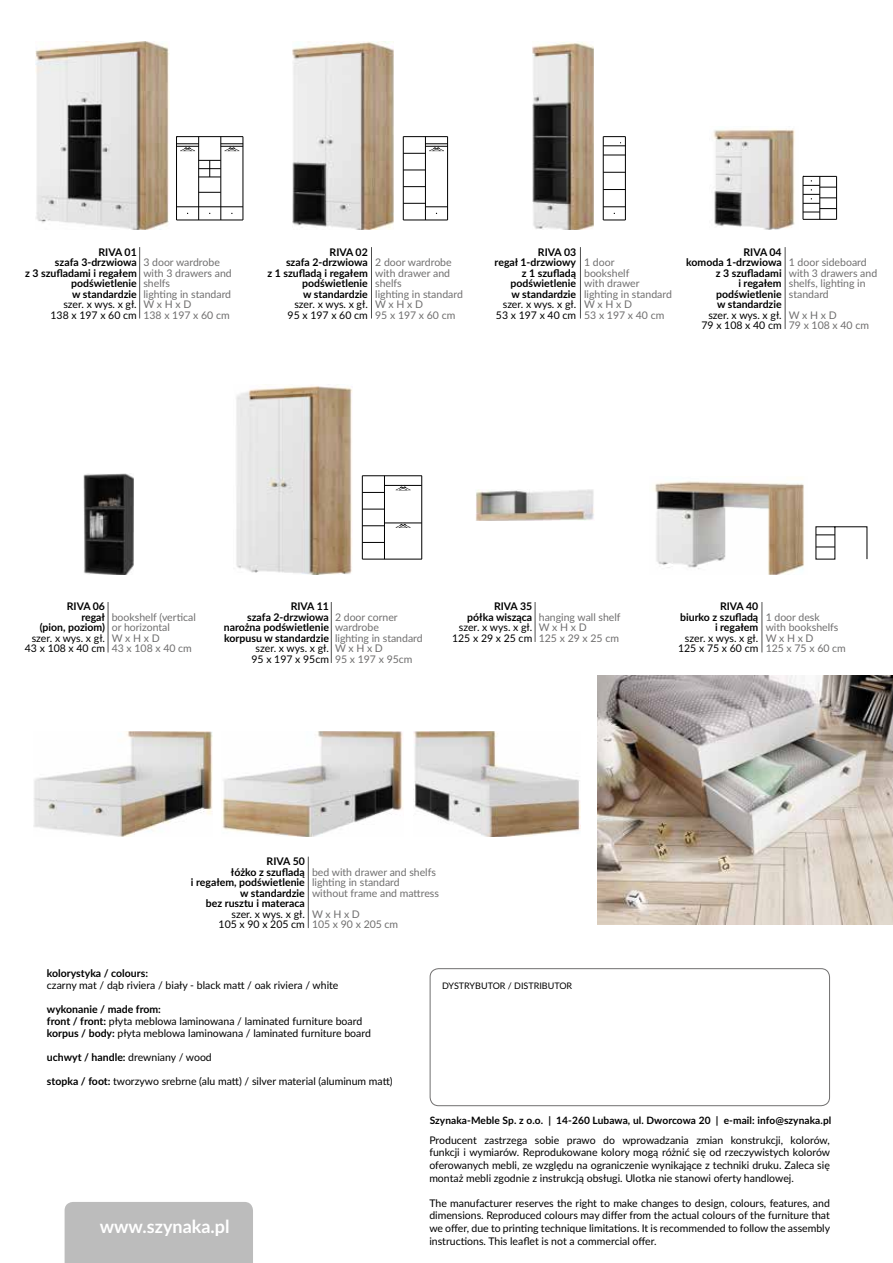
<style>
.page{position:relative;width:893px;height:1263px;background:#fff}
.page>*{position:absolute;margin:0;border:0;box-sizing:border-box;transform-origin:0 0}
.t1{font:700 18px "Lato";color:#fff}
.t2{font:10.5px/10.5px "Lato";color:#000;text-align:right}
.t3{font:10.5px/10.5px "Lato";color:#706f6f}
.t4{font:700 10.5px/10.5px "Lato";color:#000;text-align:right}
.t5{font:700 10.2px "Lato";letter-spacing:.01em;color:#000}
.t6{font:9px "Lato";color:#000}
.s1{font-weight:700}
.s2{font-weight:400}
</style>
<div class="page">
<div style="left:65px;top:1202px;width:188px;height:61px;background:#bcbcbc"></div>
<div style="left:430px;top:968px;width:400px;height:138px;border:1px solid #706f6f;border-radius:9px"></div>
<img style="left:83px;top:473px;width:51px;height:101px">
<img style="left:292px;top:42px;width:102px;height:188px">
<img style="left:532px;top:42px;width:61px;height:188px">
<img style="left:713px;top:129px;width:82px;height:100px">
<img style="left:236px;top:384px;width:117px;height:190px">
<img style="left:653px;top:481px;width:151px;height:93px">
<img style="left:414px;top:731px;width:166px;height:105px">
<img style="left:221px;top:731px;width:182px;height:105px">
<img style="left:33px;top:731px;width:179px;height:105px">
<img style="left:35px;top:41px;width:134px;height:189px">
<img style="left:476px;top:489px;width:118px;height:32px">
<hr style="left:176px;top:137px;width:1px;height:83px;background:#000">
<hr style="left:177px;top:220px;width:66px;height:1px;background:#000">
<hr style="left:243px;top:137px;width:1px;height:83px;background:#000">
<hr style="left:177px;top:136px;width:66px;height:1px;background:#000">
<hr style="left:177px;top:207px;width:66px;height:1px;background:#000">
<svg style="left:199px;top:192px;width:22px;height:1px"></svg>
<svg style="left:177px;top:144px;width:21px;height:7px"></svg>
<svg style="left:222px;top:144px;width:21px;height:7px"></svg>
<hr style="left:198px;top:137px;width:1px;height:83px;background:#000">
<hr style="left:221px;top:137px;width:1px;height:83px;background:#000">
<svg style="left:199px;top:160px;width:22px;height:18px"></svg>
<hr style="left:362px;top:559px;width:60px;height:1px;background:#000">
<hr style="left:421px;top:476px;width:1px;height:83px;background:#000">
<hr style="left:362px;top:475px;width:60px;height:1px;background:#000">
<svg style="left:363px;top:542px;width:21px;height:1px"></svg>
<svg style="left:363px;top:525px;width:21px;height:1px"></svg>
<svg style="left:363px;top:509px;width:21px;height:1px"></svg>
<svg style="left:363px;top:492px;width:21px;height:1px"></svg>
<svg style="left:396px;top:486px;width:15px;height:4px"></svg>
<hr style="left:384px;top:485px;width:38px;height:1px;background:#000">
<svg style="left:396px;top:522px;width:15px;height:6px"></svg>
<hr style="left:384px;top:523px;width:38px;height:1px;background:#000">
<hr style="left:362px;top:476px;width:1px;height:83px;background:#000">
<hr style="left:384px;top:476px;width:1px;height:83px;background:#000">
<hr style="left:403px;top:220px;width:45px;height:1px;background:#000">
<hr style="left:447px;top:137px;width:1px;height:83px;background:#000">
<hr style="left:403px;top:136px;width:45px;height:1px;background:#000">
<svg style="left:404px;top:186px;width:21px;height:1px"></svg>
<svg style="left:404px;top:170px;width:21px;height:1px"></svg>
<svg style="left:404px;top:144px;width:44px;height:10px"></svg>
<hr style="left:403px;top:137px;width:1px;height:83px;background:#000">
<hr style="left:425px;top:137px;width:1px;height:83px;background:#000">
<svg style="left:403px;top:203px;width:45px;height:11px"></svg>
<svg style="left:603px;top:220px;width:22px;height:1px"></svg>
<hr style="left:625px;top:137px;width:1px;height:83px;background:#000">
<svg style="left:603px;top:136px;width:22px;height:11px"></svg>
<svg style="left:604px;top:189px;width:21px;height:1px"></svg>
<svg style="left:604px;top:172px;width:21px;height:1px"></svg>
<svg style="left:604px;top:155px;width:21px;height:1px"></svg>
<hr style="left:603px;top:137px;width:1px;height:83px;background:#000">
<svg style="left:603px;top:207px;width:22px;height:7px"></svg>
<hr style="left:803px;top:176px;width:1px;height:43px;background:#000">
<hr style="left:803px;top:219px;width:34px;height:1px;background:#000">
<hr style="left:836px;top:176px;width:1px;height:43px;background:#000">
<svg style="left:803px;top:176px;width:33px;height:37px"></svg>
<hr style="left:819px;top:176px;width:1px;height:43px;background:#000">
<svg style="left:815px;top:526px;width:52px;height:33px"></svg>
<hr style="left:139px;top:247px;width:1px;height:72px;background:#000">
<hr style="left:108px;top:602px;width:1px;height:50px;background:#000">
<hr style="left:308px;top:857px;width:1px;height:71px;background:#000">
<hr style="left:331px;top:602px;width:1px;height:61px;background:#000">
<hr style="left:535px;top:602px;width:1px;height:40px;background:#000">
<hr style="left:761px;top:602px;width:1px;height:50px;background:#000">
<hr style="left:371px;top:247px;width:1px;height:72px;background:#000">
<hr style="left:580px;top:247px;width:1px;height:72px;background:#000">
<hr style="left:785px;top:247px;width:1px;height:82px;background:#000">
<img style="left:598px;top:675px;width:295px;height:250px">
<p class="t4" style="left:25px;top:246px;width:113px">RIVA 01<br>szafa 3-drzwiowa<br>z 3 szufladami i regałem podświetlenie<br>w standardzie</p>
<p class="t2" style="left:51px;top:299px;width:88px">szer. x wys. x gł.<br>138 x 197 x 60 cm</p>
<p class="t3" style="left:143px;top:257px;width:90px">3 door wardrobe with 3 drawers and shelfs<br>lighting in standard<br>W x H x D<br>138 x 197 x 60 cm</p>
<p class="t4" style="left:268px;top:246px;width:102px">RIVA 02<br>szafa 2-drzwiowa<br>z 1 szufladą i regałem podświetlenie<br>w standardzie</p>
<p class="t2" style="left:288px;top:299px;width:82px">szer. x wys. x gł.<br>95 x 197 x 60 cm</p>
<p class="t4" style="left:495px;top:246px;width:83px">RIVA 03<br>regał 1-drzwiowy z 1 szufladą podświetlenie<br>w standardzie</p>
<p class="t2" style="left:496px;top:299px;width:82px">szer. x wys. x gł.<br>53 x 197 x 40 cm</p>
<p class="t4" style="left:686px;top:246px;width:97px">RIVA 04<br>komoda 1-drzwiowa z 3 szufladami<br>i regałem podświetlenie<br>w standardzie</p>
<p class="t2" style="left:701px;top:309px;width:82px">szer. x wys. x gł.<br>79 x 108 x 40 cm</p>
<p class="t3" style="left:375px;top:257px;width:89px">2 door wardrobe with drawer and shelfs<br>lighting in standard<br>W x H x D<br>95 x 197 x 60 cm</p>
<p class="t3" style="left:584px;top:257px;width:89px">1 door<br>bookshelf<br>with drawer lighting in standard<br>W x H x D<br>53 x 197 x 40 cm</p>
<p class="t3" style="left:789px;top:257px;width:90px">1 door sideboard with 3 drawers and shelfs, lighting in standard</p>
<p class="t3" style="left:789px;top:309px;width:82px">W x H x D<br>79 x 108 x 40 cm</p>
<p class="t4" style="left:40px;top:601px;width:67px">RIVA 06<br>regał<br>(pion, poziom)</p>
<p class="t2" style="left:25px;top:632px;width:82px">szer. x wys. x gł.<br>43 x 108 x 40 cm</p>
<p class="t3" style="left:112px;top:611px;width:86px">bookshelf (vertical or horizontal<br>W x H x D<br>43 x 108 x 40 cm</p>
<p class="t4" style="left:467px;top:601px;width:66px">RIVA 35 półka wisząca</p>
<p class="t2" style="left:452px;top:622px;width:82px">szer. x wys. x gł.<br>125 x 29 x 25 cm</p>
<p class="t4" style="left:680px;top:601px;width:80px">RIVA 40<br>biurko z szufladą i regałem</p>
<p class="t2" style="left:678px;top:632px;width:82px">szer. x wys. x gł.<br>125 x 75 x 60 cm</p>
<p class="t4" style="left:224px;top:601px;width:107px">RIVA 11<br>szafa 2-drzwiowa narożna podświetlenie korpusu w standardzie</p>
<p class="t2" style="left:251px;top:643px;width:79px;text-align:center">szer. x wys. x gł.<br>95 x 197 x 95cm</p>
<p class="t3" style="left:335px;top:611px;width:89px">2 door corner wardrobe<br>lighting in standard<br>W x H x D<br>95 x 197 x 95cm</p>
<p class="t3" style="left:539px;top:611px;width:83px">hanging wall shelf<br>W x H x D<br>125 x 29 x 25 cm</p>
<p class="t3" style="left:766px;top:611px;width:82px">1 door desk<br>with bookshelfs<br>W x H x D<br>125 x 75 x 60 cm</p>
<p class="t4" style="left:191px;top:855px;width:115px">RIVA 50<br>łóżko z szufladą<br>i regałem, podświetlenie w standardzie<br>bez rusztu i materaca</p>
<p class="t2" style="left:219px;top:908px;width:88px">szer. x wys. x gł.<br>105 x 90 x 205 cm</p>
<p class="t3" style="left:312px;top:866px;width:129px">bed with drawer and shelfs lighting in standard<br>without frame and mattress</p>
<p class="t3" style="left:312px;top:908px;width:88px">W x H x D<br>105 x 90 x 205 cm</p>
<p class="t4" style="left:47px;top:967px;width:103px">kolorystyka / colours:</p>
<p class="t2" style="left:47px;top:979px;width:293px">czarny mat / dąb riviera / biały - black matt / oak riviera / white</p>
<p class="t2" style="left:47px;top:1002px;width:325px;line-height:12px;text-align:left"><span class="s1">wykonanie / made from:<br>front / front:</span> płyta meblowa laminowana / laminated furniture board <span class="s1">korpus / body:</span> płyta meblowa laminowana / laminated furniture board</p>
<p class="t4" style="left:47px;top:1051px;width:166px">uchwyt / handle: <span class="s2">drewniany / wood</span></p>
<p class="t2" style="left:47px;top:1075px;width:347px"><span class="s1">stopka / foot:</span> tworzywo srebrne (alu matt) / silver material (aluminum matt)</p>
<h1 class="t1" style="left:100px;top:1213px;width:131px">www.szynaka.pl</h1>
<p class="t6" style="left:442px;top:980px;width:132px">DYSTRYBUTOR / DISTRIBUTOR</p>
<p class="t5" style="left:430px;top:1113px;width:403px">Szynaka-Meble Sp. z o.o. | 14-260 Lubawa, ul. Dworcowa 20 | e-mail: info@szynaka.pl</p>
<p class="t2" style="left:429px;top:1133px;width:402px;line-height:12.6px;text-align:justify">Producent zastrzega sobie prawo do wprowadzania zmian konstrukcji, kolorów, funkcji i wymiarów. Reprodukowane kolory mogą różnić się od rzeczywistych kolorów oferowanych mebli, ze względu na ograniczenie wynikające z techniki druku. Zaleca się montaż mebli zgodnie z instrukcją obsługi. Ulotka nie stanowi oferty handlowej.</p>
<p class="t2" style="left:429px;top:1196px;width:402px;line-height:12.6px;text-align:justify">The manufacturer reserves the right to make changes to design, colours, features, and dimensions. Reproduced colours may differ from the actual colours of the furniture that we offer, due to printing technique limitations. It is recommended to follow the assembly instructions. This leaflet is not a commercial offer.</p>
</div>
